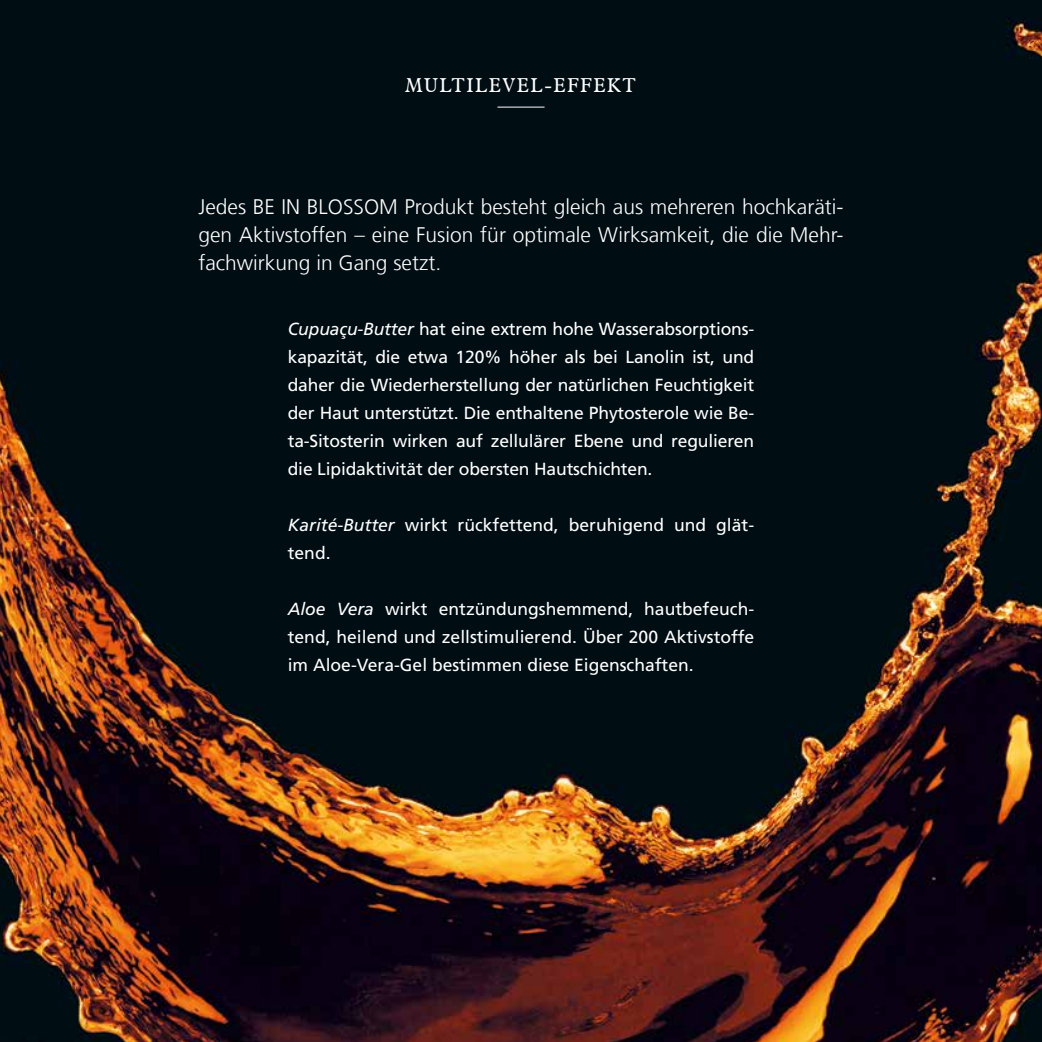
<style>
.page{position:relative;width:1042px;height:1042px;background:#fff}
.page>*{position:absolute;margin:0;border:0;box-sizing:border-box;transform-origin:0 0}
.t1{font:300 21px/28px "Frutiger LT Com";color:#fff;text-align:justify}
.t2{font:19.25px "Plan Normal";letter-spacing:.15em;color:#fff}
.t3{font:17.5px/28px "Frutiger LT Com";color:#fff;text-align:justify}
.s1{font-style:italic}
</style>
<div class="page">
<img style="left:0;top:0;width:1042px;height:1042px">
<hr style="left:497px;top:107px;width:47px;height:1px;background:#fff">
<p class="t2" style="left:406px;top:74px;width:230px">MULTILEVEL-EFFEKT</p>
<p class="t1" style="left:198px;top:193px;width:646px">Jedes BE IN BLOSSOM Produkt besteht gleich aus mehreren hochkaräti&shy;gen Aktivstoffen – eine Fusion für optimale Wirksamkeit, die die Mehr&shy;fachwirkung in Gang setzt.</p>
<p class="t3" style="left:288px;top:315px;width:468px"><span class="s1">Cupuaçu-Butter</span> hat eine extrem hohe Wasserabsorptions&shy;kapazität, die etwa 120% höher als bei Lanolin ist, und daher die Wiederherstellung der natürlichen Feuchtigkeit der Haut unterstützt. Die enthaltene Phytosterole wie Be&shy;ta-Sitosterin wirken auf zellulärer Ebene und regulieren die Lipidaktivität der obersten Hautschichten.</p>
<p class="t3" style="left:288px;top:511px;width:468px"><span class="s1">Karité-Butter</span> wirkt rückfettend, beruhigend und glät&shy;tend.</p>
<p class="t3" style="left:288px;top:595px;width:468px"><span class="s1">Aloe Vera</span> wirkt entzündungshemmend, hautbefeuch&shy;tend, heilend und zellstimulierend. Über 200 Aktivstoffe im Aloe-Vera-Gel bestimmen diese Eigenschaften.</p>
</div>
